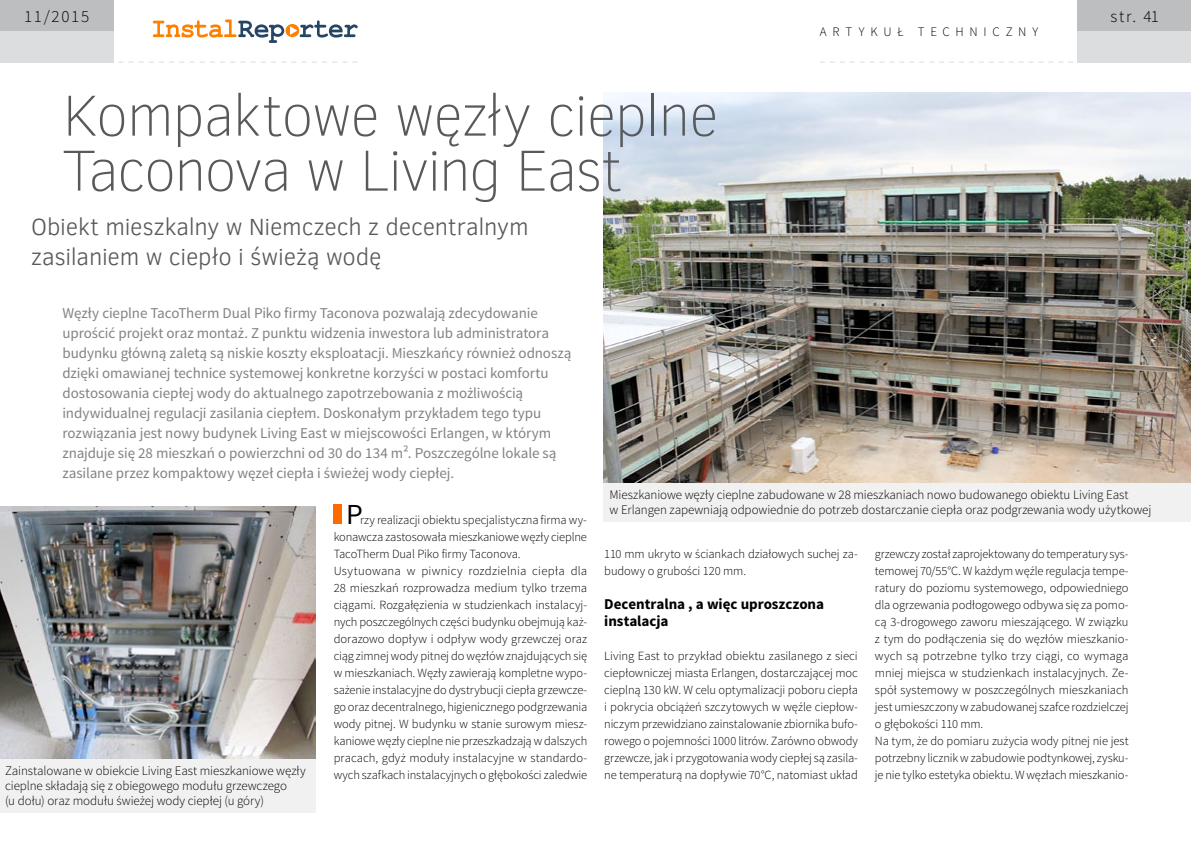
<style>
.page{position:relative;width:1191px;height:842px;background:#fff}
.page>*{position:absolute;margin:0;border:0;box-sizing:border-box;transform-origin:0 0}
.t1{font:100 59px/55px "Clear Sans";letter-spacing:-.025em;color:#58595b}
.t2{font:29px "Source Sans Pro";color:#000}
.t3{font:300 24px/30px "Clear Sans";letter-spacing:-.005em;color:#58595b}
.t4{font:300 17px "Source Sans Pro";letter-spacing:.1em;color:#000}
.t5{font:15px/20px "Source Sans Pro";letter-spacing:-.005em;color:#808285}
.t6{font:700 15px/17px "Source Sans Pro";letter-spacing:-.005em;color:#000}
.t7{font:300 13px/15px "Source Sans Pro";letter-spacing:-.005em;color:#000}
.t8{font:300 13px "Source Sans Pro";letter-spacing:.44em;color:#000}
.t9{font:300 12.5px/17px "Source Sans Pro";letter-spacing:-.005em;color:#000}
</style>
<div class="page">
<div style="left:1077px;top:0;width:114px;height:31px;background:#bcbec0"></div>
<div style="left:1077px;top:31px;width:114px;height:31px;background:#dcddde"></div>
<svg style="left:153px;top:20px;width:204px;height:23px"></svg>
<div style="left:0;top:0;width:113px;height:31px;background:#bcbec0"></div>
<div style="left:0;top:31px;width:113px;height:31px;background:#dcddde"></div>
<svg style="left:108px;top:62px;width:249px;height:1px"></svg>
<svg style="left:820px;top:62px;width:263px;height:1px"></svg>
<img style="left:604px;top:93px;width:587px;height:390px">
<div style="left:334px;top:504px;width:8px;height:20px;background:#ff6a00"></div>
<div style="left:604px;top:483px;width:587px;height:39px;background:#f1f1f2"></div>
<img style="left:0;top:507px;width:316px;height:252px">
<div style="left:0;top:759px;width:316px;height:54px;background:#f1f1f2"></div>
<h3 class="t4" style="left:24px;top:6px;width:67px">11/2015</h3>
<h3 class="t4" style="left:1110px;top:6px;width:50px">str. 41</h3>
<p class="t8" style="left:820px;top:24px;width:220px">artykuł techniczny</p>
<h1 class="t1" style="left:62px;top:88px;width:657px">Kompaktowe węzły cieplne<br>Taconova w Living East</h1>
<h3 class="t3" style="left:31px;top:212px;width:499px">Obiekt mieszkalny w Niemczech z decentralnym zasilaniem w ciepło i świeżą wodę</h3>
<p class="t5" style="left:62px;top:303px;width:510px">Węzły cieplne TacoTherm Dual Piko firmy Taconova pozwalają zdecydowanie uprościć projekt oraz montaż. Z punktu widzenia inwestora lub administratora budynku główną zaletą są niskie koszty eksploatacji. Mieszkańcy również odnoszą dzięki omawianej technice systemowej konkretne korzyści w postaci komfortu dostosowania ciepłej wody do aktualnego zapotrzebowania z możliwością indywidualnej regulacji zasilania ciepłem. Doskonałym przykładem tego typu rozwiązania jest nowy budynek Living East w miejscowości Erlangen, w którym znajduje się 28 mieszkań o powierzchni od 30 do 134 m². Poszczególne lokale są zasilane przez kompaktowy węzeł ciepła i świeżej wody ciepłej.</p>
<p class="t7" style="left:5px;top:763px;width:302px">Zainstalowane w obiekcie Living East mieszkaniowe węzły cieplne składają się z obiegowego modułu grzewczego<br>(u dołu) oraz modułu świeżej wody ciepłej (u góry)</p>
<h2 class="t2" style="left:346px;top:497px;width:18px">P</h2>
<p class="t9" style="left:334px;top:512px;width:255px;text-indent:26px">rzy realizacji obiektu specjalistyczna firma wy&shy;konawcza zastosowała mieszkaniowe węzły cieplne TacoTherm Dual Piko firmy Taconova.<br>Usytuowana w piwnicy rozdzielnia ciepła dla 28 mieszkań rozprowadza medium tylko trzema ciągami. Rozgałęzienia w studzienkach instalacyj&shy;nych poszczególnych części budynku obejmują każ&shy;dorazowo dopływ i odpływ wody grzewczej oraz ciąg zimnej wody pitnej do węzłów znajdujących się w mieszkaniach. Węzły zawierają kompletne wypo&shy;sażenie instalacyjne do dystrybucji ciepła grzewcze&shy;go oraz decentralnego, higienicznego podgrzewania wody pitnej. W budynku w stanie surowym miesz&shy;kaniowe węzły cieplne nie przeszkadzają w dalszych pracach, gdyż moduły instalacyjne w standardo&shy;wych szafkach instalacyjnych o głębokości zaledwie</p>
<p class="t7" style="left:609px;top:487px;width:543px">Mieszkaniowe węzły cieplne zabudowane w 28 mieszkaniach nowo budowanego obiektu Living East<br>w Erlangen zapewniają odpowiednie do potrzeb dostarczanie ciepła oraz podgrzewania wody użytkowej</p>
<p class="t9" style="left:604px;top:546px;width:255px">110 mm ukryto w ściankach działowych suchej za&shy;budowy o grubości 120 mm.</p>
<p class="t6" style="left:604px;top:596px;width:221px">Decentralna , a więc uproszczona instalacja</p>
<p class="t9" style="left:604px;top:648px;width:255px;text-align:justify">Living East to przykład obiektu zasilanego z sieci ciepłowniczej miasta Erlangen, dostarczającej moc cieplną 130 kW. W celu optymalizacji poboru ciepła i pokrycia obciążeń szczytowych w węźle ciepłow&shy;niczym przewidziano zainstalowanie zbiornika bufo&shy;rowego o pojemności 1000 litrów. Zarówno obwody grzewcze, jak i przygotowania wody ciepłej są zasila&shy;ne temperaturą na dopływie 70°C, natomiast układ</p>
<p class="t9" style="left:875px;top:546px;width:255px">grzewczy został zaprojektowany do temperatury sys&shy;temowej 70/55°C. W każdym węźle regulacja tempe&shy;ratury do poziomu systemowego, odpowiedniego dla ogrzewania podłogowego odbywa się za pomo&shy;cą 3-drogowego zaworu mieszającego. W związku z tym do podłączenia się do węzłów mieszkanio&shy;wych są potrzebne tylko trzy ciągi, co wymaga mniej miejsca w studzienkach instalacyjnych. Ze&shy;spół systemowy w poszczególnych mieszkaniach jest umieszczony w zabudowanej szafce rozdzielczej o głębokości 110 mm.<br>Na tym, że do pomiaru zużycia wody pitnej nie jest potrzebny licznik w zabudowie podtynkowej, zysku&shy;je nie tylko estetyka obiektu. W węzłach mieszkanio-</p>
</div>
